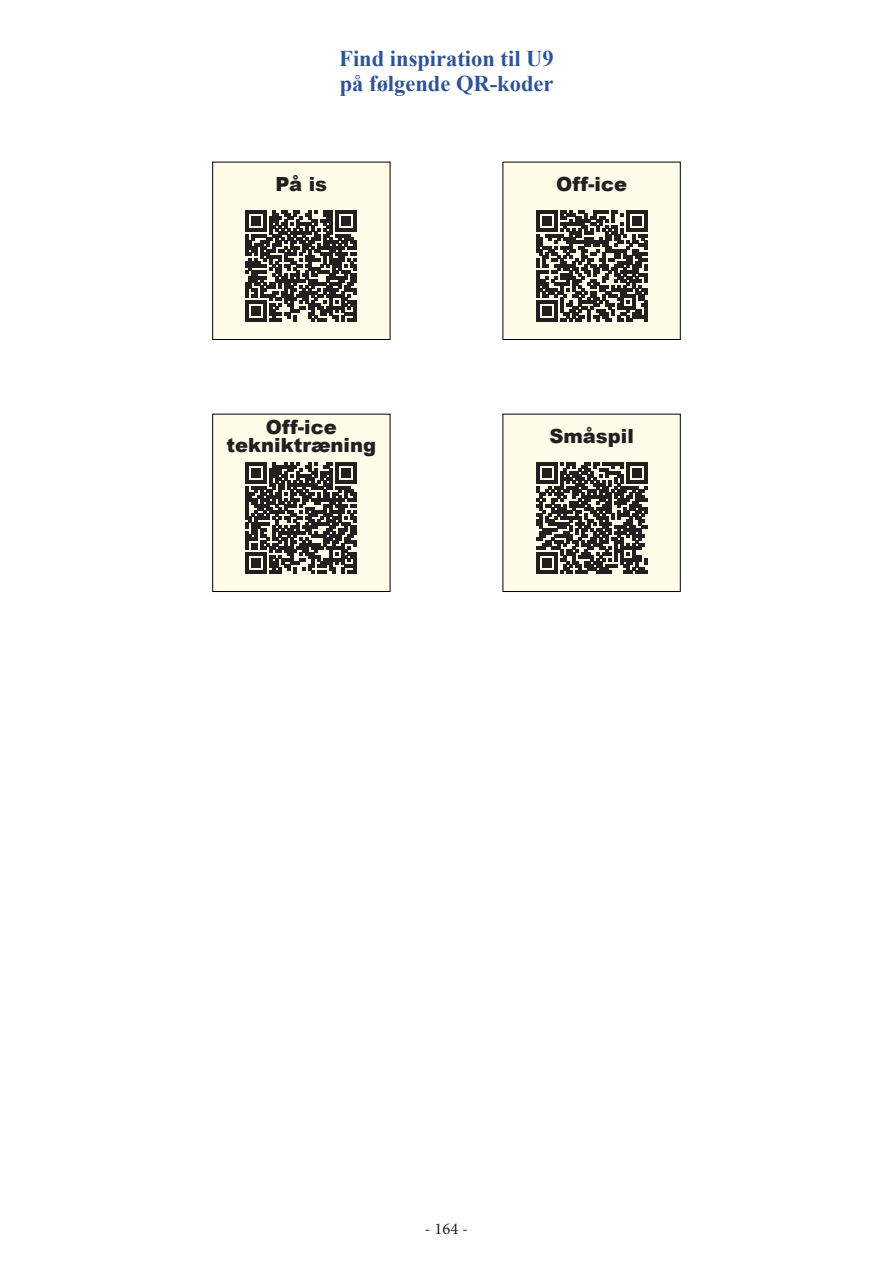
<style>
.page{position:relative;width:893px;height:1263px;background:#fff}
.page>*{position:absolute;margin:0;border:0;box-sizing:border-box;transform-origin:0 0}
.Heading_1{font:700 22.5px/24.8px "Times New Roman";color:#2f5496}
.Toc_1{font:900 19.5px/18px "Arial";color:#231f20;text-align:center}
.t1{font:16.5px "Minion Pro";color:#231f20}
</style>
<div class="page">
<div style="left:503px;top:162px;width:177px;height:178px;background:#fffde9"></div>
<svg style="left:536px;top:210px;width:111px;height:111px"></svg>
<hr style="left:644px;top:300px;width:3px;height:21px;background:#231f20">
<div style="left:503px;top:414px;width:177px;height:178px;background:#fffde9"></div>
<svg style="left:536px;top:462px;width:111px;height:111px"></svg>
<div style="left:213px;top:414px;width:177px;height:178px;background:#fffde9"></div>
<svg style="left:246px;top:462px;width:111px;height:111px"></svg>
<hr style="left:354px;top:552px;width:3px;height:21px;background:#231f20">
<div style="left:213px;top:162px;width:177px;height:178px;background:#fffde9"></div>
<svg style="left:246px;top:210px;width:111px;height:111px"></svg>
<hr style="left:354px;top:300px;width:3px;height:21px;background:#231f20">
<p class="Heading_1" style="left:339px;top:46px;width:216px">Find inspiration til U9 på følgende QR-koder</p>
<p class="Toc_1" style="left:276px;top:175px;width:53px">På is</p>
<p class="Toc_1" style="left:556px;top:175px;width:72px">Off-ice</p>
<p class="Toc_1" style="left:227px;top:418px;width:151px">Off-ice tekniktræning</p>
<p class="Toc_1" style="left:549px;top:427px;width:86px">Småspil</p>
<p class="t1" style="left:425px;top:1217px;width:44px">- 164 -</p>
</div>
